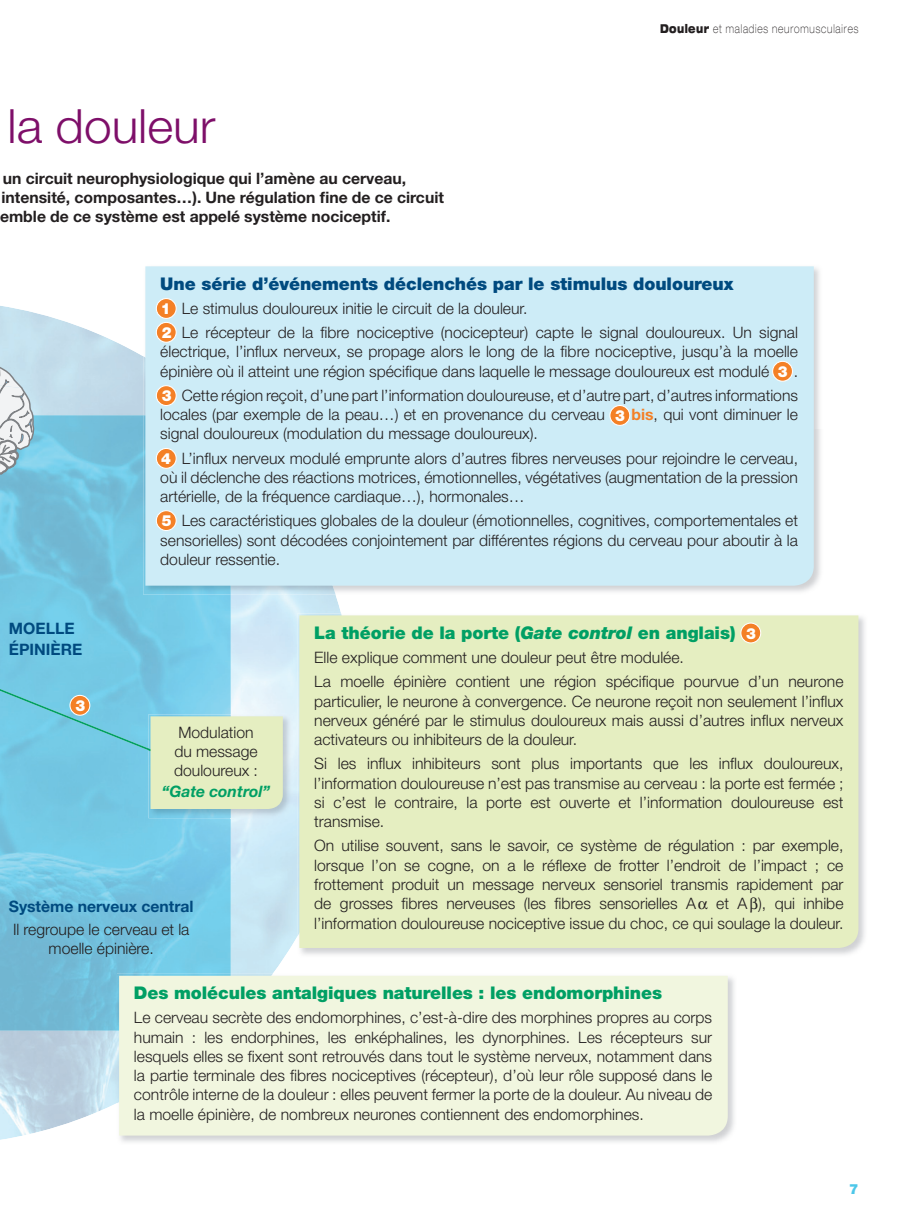
<style>
.page{position:relative;width:918px;height:1216px;background:#fff}
.page>*{position:absolute;margin:0;border:0;box-sizing:border-box;transform-origin:0 0}
.t1{font:300 47.25px "Helvetica Neue";color:#7e0f69;scale:1.05 1}
.t2{font:900 17.5px "Helvetica Neue";letter-spacing:-.005em;color:#009f64}
.t3{font:900 17.5px "Helvetica Neue";letter-spacing:-.005em;color:#004a7f}
.t4{font:300 15.75px/19.2px "Helvetica Neue";color:#231f20}
.t5{font:700 15.75px/18.9px "Helvetica Neue";color:#231f20}
.t6{font:700 15.75px/20.3px "Helvetica Neue";color:#004a7f}
.t7{font:italic 700 15.75px "Helvetica Neue";color:#009f64}
.t8{font:900 15.4px/23.8px "Helvetica Neue";color:#fff;scale:.96 1}
.t9{font:900 14px "Helvetica Neue";color:#4dc7e9}
.t10{font:100 expanded 12.25px "Helvetica Neue";letter-spacing:.1em;color:#231f20;scale:.7 1}
.s1{font-weight:900}
.s2{font-weight:300;font-size:15.75px;color:#231f20}
.s3{font-weight:900;font-size:15.4px;color:#fff}
.s4{font-weight:700;color:#f48026}
.s5{font-style:italic}
</style>
<div class="page">
<img style="left:0;top:306px;width:341px;height:834px">
<img style="left:0;top:415px;width:231px;height:615px">
<img style="left:143px;top:356px;width:193px;height:238px">
<img style="left:143px;top:415px;width:88px;height:179px">
<div style="left:145px;top:266px;width:669px;height:319px;background:#cdecf7"></div>
<img style="left:297px;top:615px;width:568px;height:342px">
<img style="left:297px;top:613px;width:45px;height:323px">
<div style="left:299px;top:615px;width:559px;height:332px;background:#e5eec1"></div>
<svg style="left:0;top:353px;width:35px;height:125px"></svg>
<div style="left:156px;top:298px;width:20px;height:20px;background:#f48026;border-radius:50%"></div>
<div style="left:156px;top:298px;width:21px;height:21px;border:1px solid #fff;border-radius:50%"></div>
<div style="left:156px;top:322px;width:20px;height:20px;background:#f48026;border-radius:50%"></div>
<div style="left:156px;top:322px;width:21px;height:21px;border:1px solid #fff;border-radius:50%"></div>
<div style="left:156px;top:385px;width:20px;height:20px;background:#f48026;border-radius:50%"></div>
<div style="left:156px;top:385px;width:21px;height:21px;border:1px solid #fff;border-radius:50%"></div>
<div style="left:156px;top:448px;width:20px;height:20px;background:#f48026;border-radius:50%"></div>
<div style="left:156px;top:448px;width:21px;height:21px;border:1px solid #fff;border-radius:50%"></div>
<div style="left:610px;top:405px;width:20px;height:20px;background:#f48026;border-radius:50%"></div>
<div style="left:609px;top:405px;width:21px;height:21px;border:1px solid #fff;border-radius:50%"></div>
<div style="left:156px;top:510px;width:20px;height:20px;background:#f48026;border-radius:50%"></div>
<div style="left:156px;top:510px;width:21px;height:21px;border:1px solid #fff;border-radius:50%"></div>
<div style="left:772px;top:361px;width:20px;height:20px;background:#f48026;border-radius:50%"></div>
<div style="left:772px;top:361px;width:21px;height:21px;border:1px solid #fff;border-radius:50%"></div>
<div style="left:741px;top:623px;width:19px;height:20px;background:#f48026;border-radius:50%"></div>
<div style="left:740px;top:622px;width:21px;height:21px;border:1px solid #fff;border-radius:50%"></div>
<img style="left:148px;top:714px;width:144px;height:104px">
<svg style="left:0;top:684px;width:283px;height:125px;background:#a1d7d7"></svg>
<img style="left:117px;top:973px;width:617px;height:169px">
<img style="left:117px;top:973px;width:114px;height:57px">
<div style="left:119px;top:975px;width:609px;height:160px;background:#f1f6df"></div>
<svg style="left:698px;top:901px;width:10px;height:8px"></svg>
<svg style="left:750px;top:897px;width:7px;height:15px"></svg>
<h1 class="t1" style="left:8px;top:109px;width:200px">la douleur</h1>
<p class="t5" style="left:0;top:170px;width:445px">un circuit neurophysiologique qui l’amène au cerveau, intensité, composantes…). Une régulation fine de ce circuit emble de ce système est appelé système nociceptif.</p>
<p class="t10" style="left:660px;top:25px;width:285px"><span class="s1">Douleur</span> et maladies neuromusculaires</p>
<p class="t3" style="left:160px;top:277px;width:575px">Une série d’événements déclenchés par le stimulus douloureux</p>
<p class="t4" style="left:182px;top:298px;width:618px;line-height:24.2px">Le stimulus douloureux initie le circuit de la douleur.<br>Le récepteur de la fibre nociceptive (nocicepteur) capte le signal douloureux. Un signal</p>
<p class="t4" style="left:160px;top:344px;width:639px">électrique, l’influx nerveux, se propage alors le long de la fibre nociceptive, jusqu’à la moelle épinière où il atteint une région spécifique dans laquelle le message douloureux est modulé</p>
<p class="t8" style="left:161px;top:298px;width:13px">1<br>2</p>
<p class="t8" style="left:778px;top:361px;width:22px">3 <span class="s2">.</span></p>
<p class="t4" style="left:160px;top:387px;width:639px;text-indent:21px">Cette région reçoit, d’une part l’information douloureuse, et d’autre part, d’autres informations locales (par exemple de la peau…) et en provenance du cerveau</p>
<p class="t8" style="left:162px;top:385px;width:12px">3</p>
<p class="t4" style="left:615px;top:406px;width:184px"><span class="s3">3</span> <span class="s4">bis</span>, qui vont diminuer le</p>
<p class="t4" style="left:182px;top:423px;width:618px;line-height:24.2px;text-indent:-21px">signal douloureux (modulation du message douloureux).<br>L’influx nerveux modulé emprunte alors d’autres fibres nerveuses pour rejoindre le cerveau,</p>
<p class="t4" style="left:160px;top:469px;width:639px">où il déclenche des réactions motrices, émotionnelles, végétatives (augmentation de la pression artérielle, de la fréquence cardiaque…), hormonales…</p>
<p class="t4" style="left:160px;top:512px;width:639px;text-align:justify;text-indent:21px">Les caractéristiques globales de la douleur (émotionnelles, cognitives, comportementales et sensorielles) sont décodées conjointement par différentes régions du cerveau pour aboutir à la douleur ressentie.</p>
<p class="t8" style="left:161px;top:448px;width:12px">4</p>
<p class="t8" style="left:162px;top:510px;width:12px">5</p>
<p class="t6" style="left:9px;top:620px;width:75px">MOELLE<br>ÉPINIÈRE</p>
<p class="t8" style="left:75px;top:694px;width:12px">3</p>
<p class="t4" style="left:174px;top:724px;width:85px">Modulation du message douloureux :</p>
<p class="t7" style="left:162px;top:786px;width:110px">“Gate control”</p>
<p class="t6" style="left:9px;top:897px;width:186px">Système nerveux central</p>
<p class="t4" style="left:13px;top:921px;width:178px;text-align:center">Il regroupe le cerveau et la moelle épinière.</p>
<p class="t2" style="left:314px;top:626px;width:423px">La théorie de la porte (<span class="s5">Gate control</span> en anglais)</p>
<p class="t4" style="left:314px;top:647px;width:531px;line-height:24.2px">Elle explique comment une douleur peut être modulée.<br>La moelle épinière contient une région spécifique pourvue d’un neurone</p>
<p class="t4" style="left:314px;top:693px;width:531px;text-align:justify">particulier, le neurone à convergence. Ce neurone reçoit non seulement l’influx nerveux généré par le stimulus douloureux mais aussi d’autres influx nerveux activateurs ou inhibiteurs de la douleur.</p>
<p class="t4" style="left:314px;top:755px;width:531px;text-align:justify">Si les influx inhibiteurs sont plus importants que les influx douloureux, l’information douloureuse n’est pas transmise au cerveau : la porte est fermée ; si c’est le contraire, la porte est ouverte et l’information douloureuse est transmise.</p>
<p class="t4" style="left:314px;top:837px;width:531px;text-align:justify">On utilise souvent, sans le savoir, ce système de régulation : par exemple, lorsque l’on se cogne, on a le réflexe de frotter l’endroit de l’impact ; ce frottement produit un message nerveux sensoriel transmis rapidement par de grosses fibres nerveuses (les fibres sensorielles A</p>
<p class="t8" style="left:746px;top:622px;width:12px">3</p>
<p class="t4" style="left:314px;top:895px;width:531px;text-align:right">et A ), qui inhibe<br>l’information douloureuse nociceptive issue du choc, ce qui soulage la douleur.</p>
<p class="t2" style="left:134px;top:986px;width:530px">Des molécules antalgiques naturelles : les endomorphines</p>
<p class="t4" style="left:134px;top:1009px;width:580px;text-align:justify">Le cerveau secrète des endomorphines, c’est-à-dire des morphines propres au corps humain : les endorphines, les enképhalines, les dynorphines. Les récepteurs sur lesquels elles se fixent sont retrouvés dans tout le système nerveux, notamment dans la partie terminale des fibres nociceptives (récepteur), d’où leur rôle supposé dans le contrôle interne de la douleur : elles peuvent fermer la porte de la douleur. Au niveau de la moelle épinière, de nombreux neurones contiennent des endomorphines.</p>
<p class="t9" style="left:849px;top:1183px;width:11px">7</p>
</div>
